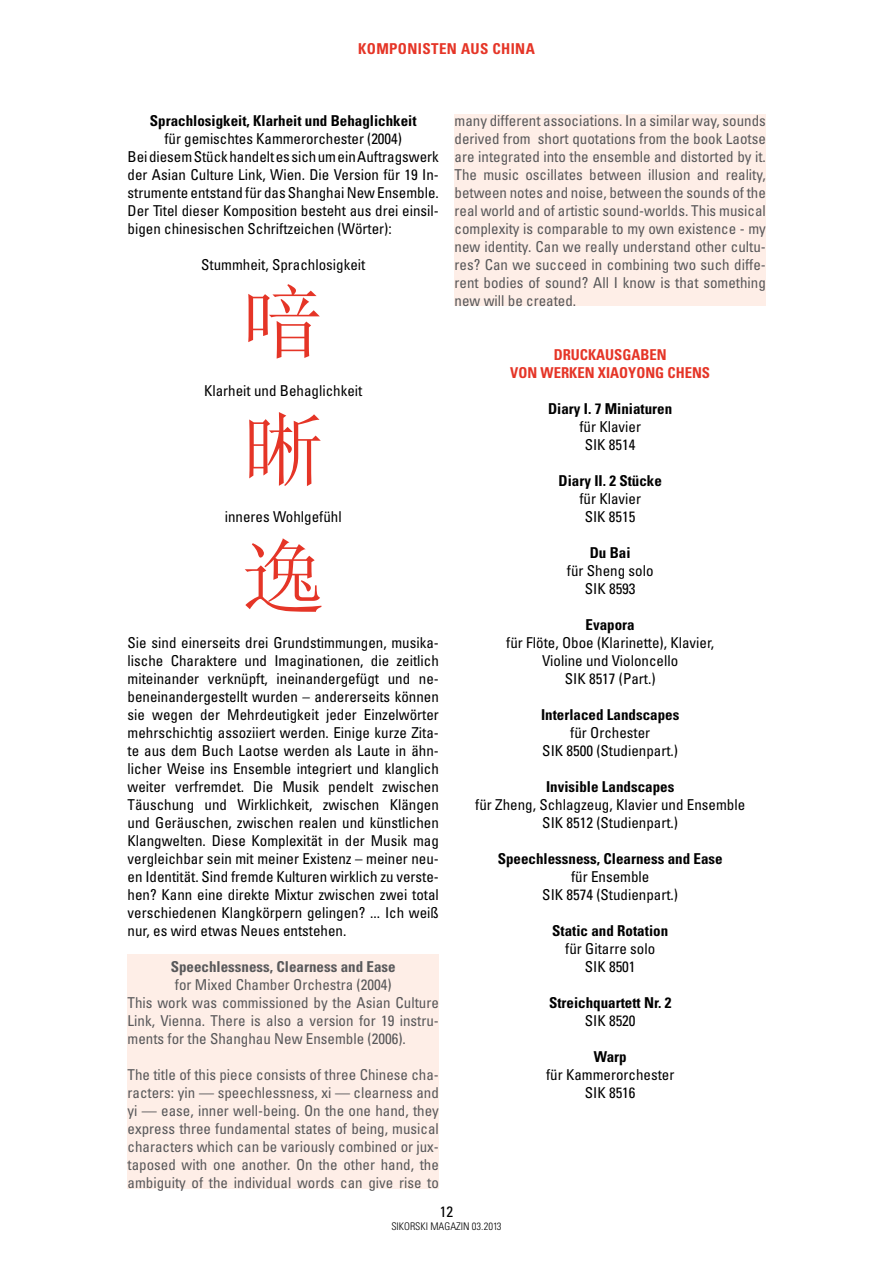
<style>
.page{position:relative;width:893px;height:1263px;background:#fff}
.page>*{position:absolute;margin:0;border:0;box-sizing:border-box;transform-origin:0 0}
.t1{font:82.5px/127.5px "Sim Sun";color:#e53527;text-align:justify}
.t2{font:condensed 15px/18px "Univers";color:#000;text-align:center}
.t3{font:condensed 15px/18px "Univers";color:#58585a;text-align:justify}
.t4{font:700 condensed 15px "Univers";color:#000}
.t5{font:700 condensed 15px/18px "Univers";color:#e53527;text-align:center}
.t6{font:700 condensed 15px "Univers";color:#58585a}
.t7{font:700 condensed 15px "Univers";letter-spacing:.025em;color:#e53527}
.t8{font:300 condensed 10.5px "Univers";color:#000}
</style>
<div class="page">
<div style="left:455px;top:115px;width:311px;height:191px;background:#feeee7"></div>
<div style="left:128px;top:954px;width:311px;height:234px;background:#feeee7"></div>
<p class="t7" style="left:358px;top:40px;width:178px">Komponisten aus china</p>
<p class="t4" style="left:150px;top:111px;width:268px">Sprachlosigkeit, Klarheit und Behaglichkeit</p>
<p class="t2" style="left:128px;top:129px;width:313px;text-align:left;text-indent:37px">für gemischtes Kammerorchester (2004)<br>Bei diesem Stück handelt es sich um ein Auftragswerk der Asian Culture Link, Wien. Die Version für 19 In&shy;strumente entstand für das Shanghai New Ensemble.<br>Der Titel dieser Komposition besteht aus drei einsil&shy;bigen chinesischen Schriftzeichen (Wörter):</p>
<p class="t2" style="left:201px;top:255px;width:166px">Stummheit, Sprachlosigkeit</p>
<h1 class="t1" style="left:242px;top:258px;width:84px">喑晰逸</h1>
<p class="t2" style="left:204px;top:381px;width:160px">Klarheit und Behaglichkeit</p>
<p class="t2" style="left:225px;top:507px;width:119px">inneres Wohlgefühl</p>
<p class="t2" style="left:128px;top:633px;width:313px;text-align:justify">Sie sind einerseits drei Grundstimmungen, musika&shy;lische Charaktere und Imaginationen, die zeitlich miteinander verknüpft, ineinandergefügt und ne&shy;beneinandergestellt wurden – andererseits können sie wegen der Mehrdeutigkeit jeder Einzelwörter mehrschichtig assoziiert werden. Einige kurze Zita&shy;te aus dem Buch Laotse werden als Laute in ähn&shy;licher Weise ins Ensemble integriert und klanglich weiter verfremdet. Die Musik pendelt zwischen Täuschung und Wirklichkeit, zwischen Klängen und Geräuschen, zwischen realen und künstlichen Klangwelten. Diese Komplexität in der Musik mag vergleichbar sein mit meiner Existenz – meiner neu&shy;en Identität. Sind fremde Kulturen wirklich zu verste&shy;hen? Kann eine direkte Mixtur zwischen zwei total verschiedenen Klangkörpern gelingen? ... Ich weiß nur, es wird etwas Neues entstehen.</p>
<p class="t6" style="left:171px;top:957px;width:226px">Speechlessness, Clearness and Ease</p>
<p class="t3" style="left:128px;top:975px;width:313px;text-align:left;text-indent:47px">for Mixed Chamber Orchestra (2004)<br>This work was commissioned by the Asian Culture Link, Vienna. There is also a version for 19 instru&shy;ments for the Shanghau New Ensemble (2006).</p>
<p class="t3" style="left:128px;top:1065px;width:313px">The title of this piece consists of three Chinese cha&shy;racters: yin — speechlessness, xi — clearness and yi — ease, inner well-being. On the one hand, they express three fundamental states of being, musical characters which can be variously combined or jux&shy;taposed with one another. On the other hand, the ambiguity of the individual words can give rise to</p>
<p class="t3" style="left:455px;top:111px;width:313px">many different associations. In a similar way, sounds derived from short quotations from the book Laotse are integrated into the ensemble and distorted by it.<br>The music oscillates between illusion and reality, between notes and noise, between the sounds of the real world and of artistic sound-worlds. This musical complexity is comparable to my own existence - my new identity. Can we really understand other cultu&shy;res? Can we succeed in combining two such diffe&shy;rent bodies of sound? All I know is that something new will be created.</p>
<p class="t5" style="left:510px;top:345px;width:201px">Druckausgaben<br>von Werken Xiaoyong Chens</p>
<p class="t4" style="left:548px;top:399px;width:126px">Diary I. 7 Miniaturen</p>
<p class="t2" style="left:579px;top:417px;width:63px">für Klavier<br>SIK 8514</p>
<p class="t4" style="left:559px;top:471px;width:105px">Diary II. 2 Stücke</p>
<p class="t2" style="left:579px;top:489px;width:63px">für Klavier<br>SIK 8515</p>
<p class="t4" style="left:590px;top:543px;width:42px">Du Bai</p>
<p class="t2" style="left:567px;top:561px;width:88px">für Sheng solo<br>SIK 8593</p>
<p class="t4" style="left:586px;top:615px;width:51px">Evapora</p>
<p class="t2" style="left:506px;top:633px;width:210px">für Flöte, Oboe (Klarinette), Klavier,<br>Violine und Violoncello<br>SIK 8517 (Part.)</p>
<p class="t4" style="left:541px;top:705px;width:140px">Interlaced Landscapes</p>
<p class="t2" style="left:542px;top:723px;width:137px">für Orchester<br>SIK 8500 (Studienpart.)</p>
<p class="t4" style="left:546px;top:777px;width:130px">Invisible Landscapes</p>
<p class="t2" style="left:475px;top:795px;width:271px">für Zheng, Schlagzeug, Klavier und Ensemble<br>SIK 8512 (Studienpart.)</p>
<p class="t4" style="left:498px;top:849px;width:226px">Speechlessness, Clearness and Ease</p>
<p class="t2" style="left:542px;top:867px;width:137px">für Ensemble<br>SIK 8574 (Studienpart.)</p>
<p class="t4" style="left:552px;top:921px;width:117px">Static and Rotation</p>
<p class="t2" style="left:565px;top:939px;width:91px">für Gitarre solo<br>SIK 8501</p>
<p class="t4" style="left:549px;top:993px;width:124px">Streichquartett Nr. 2</p>
<p class="t2" style="left:585px;top:1011px;width:52px">SIK 8520</p>
<p class="t4" style="left:594px;top:1047px;width:35px">Warp</p>
<p class="t2" style="left:546px;top:1065px;width:130px">für Kammerorchester<br>SIK 8516</p>
<p class="t2" style="left:440px;top:1202px;width:15px">12</p>
<p class="t8" style="left:391px;top:1219px;width:112px">SIKORSKI MAGAZIN 03.2013</p>
</div>
